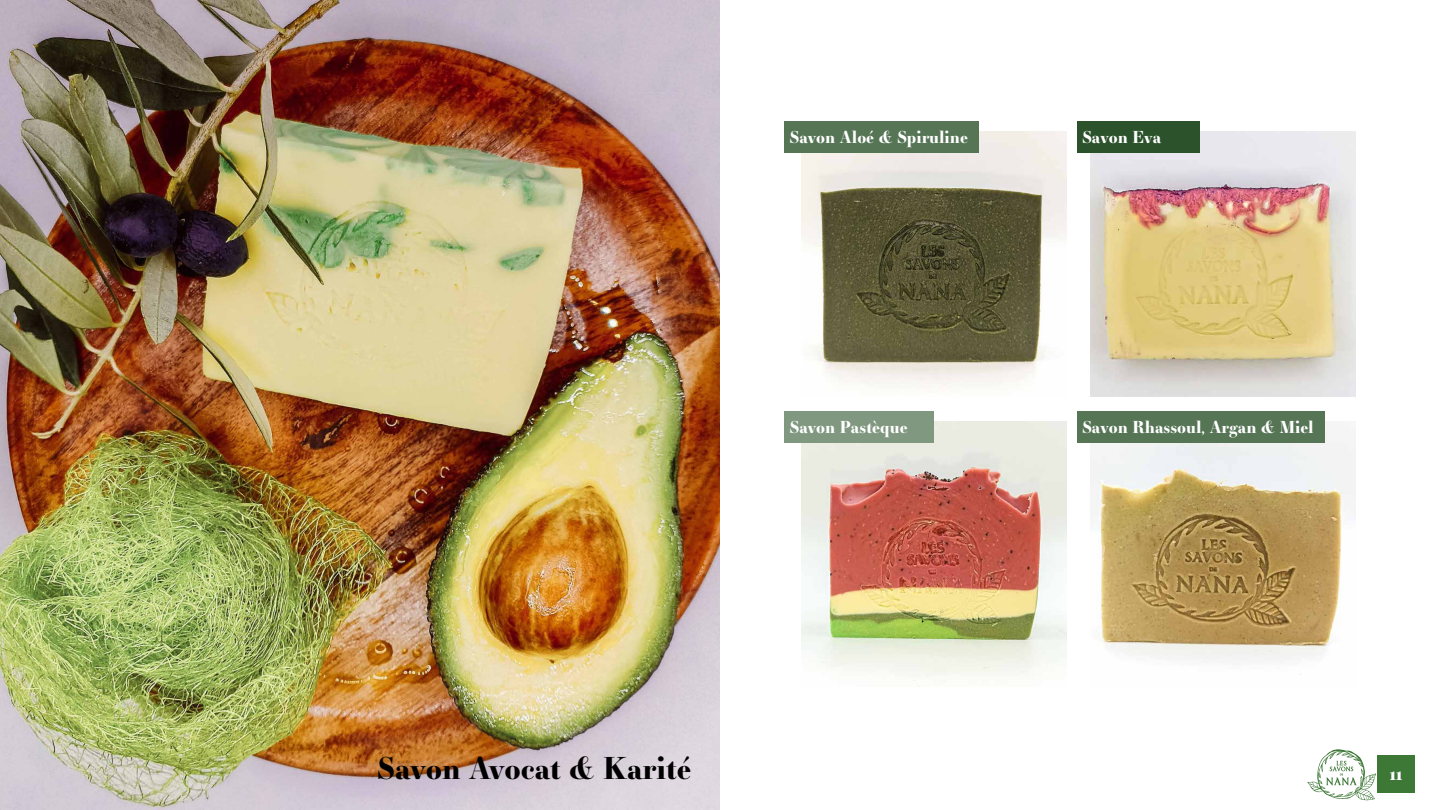
<style>
.page{position:relative;width:1440px;height:810px;background:#fff}
.page>*{position:absolute;margin:0;border:0;box-sizing:border-box;transform-origin:0 0}
.t1{font:700 30px "Essonnes Display";color:#000}
.t2{font:700 18.75px "Essonnes Text";color:#fff}
.t3{font:700 16.42px "Essonnes Display";color:#fff}
</style>
<div class="page">
<img style="left:0;top:0;width:720px;height:810px">
<img style="left:801px;top:132px;width:265px;height:256px">
<img style="left:801px;top:422px;width:265px;height:265px">
<img style="left:1090px;top:132px;width:265px;height:265px">
<img style="left:1090px;top:422px;width:265px;height:253px">
<div style="left:1377px;top:755px;width:37px;height:38px;background:#3e7837"></div>
<svg style="left:1307px;top:749px;width:69px;height:51px"></svg>
<div style="left:784px;top:121px;width:196px;height:31px;background:#557555"></div>
<div style="left:1077px;top:121px;width:122px;height:31px;background:#2b522b"></div>
<div style="left:784px;top:411px;width:150px;height:31px;background:#809780"></div>
<div style="left:1077px;top:411px;width:247px;height:31px;background:#557555"></div>
<p class="t3" style="left:790px;top:125px;width:180px">Savon Aloé &amp; Spiruline</p>
<p class="t3" style="left:1082px;top:125px;width:80px">Savon Eva</p>
<p class="t3" style="left:790px;top:415px;width:119px">Savon Pastèque</p>
<p class="t3" style="left:1082px;top:415px;width:233px">Savon Rhassoul, Argan &amp; Miel</p>
<h1 class="t1" style="left:378px;top:747px;width:315px">Savon Avocat &amp; Karité</h1>
<p class="t2" style="left:1390px;top:760px;width:14px">11</p>
</div>
